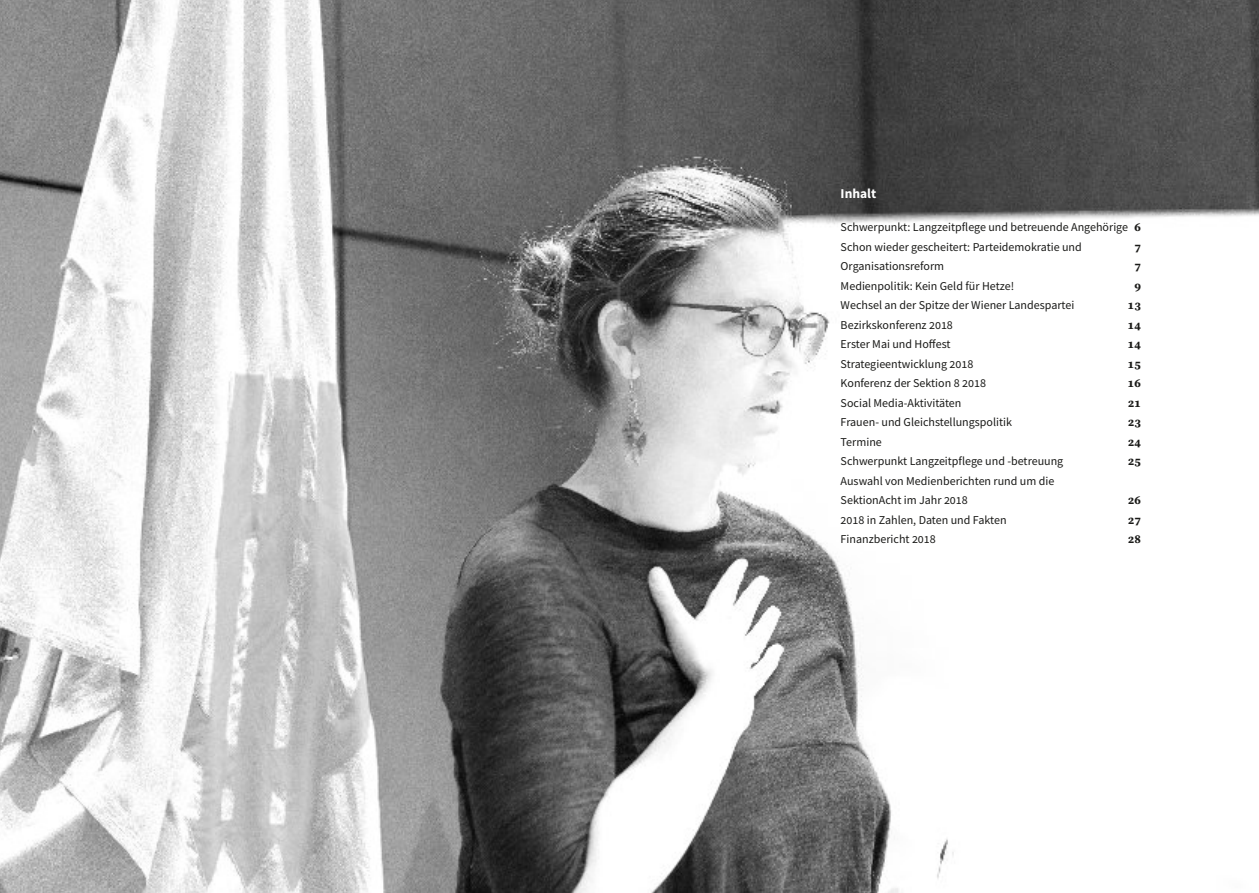
<style>
.page{position:relative;width:1259px;height:893px;background:#fff}
.page>*{position:absolute;margin:0;border:0;box-sizing:border-box;transform-origin:0 0}
.t1{font:700 13.5px "Source Sans Pro";color:#fff}
.t2{font:12px/19.5px "Source Sans Pro";color:#1a1a18}
.t3{font:700 12px "Source Serif Pro";color:#1a1a18}
.s1{font-family:"Source Serif Pro";font-weight:700}
</style>
<div class="page">
<img style="left:0;top:0;width:1259px;height:893px">
<p class="t1" style="left:840px;top:188px;width:37px">Inhalt</p>
<p class="t2" style="left:840px;top:218px;width:302px">Schwerpunkt: Langzeitpflege und betreuende Angehörige <span class="s1">6<br></span>Schon wieder gescheitert: Parteidemokratie und</p>
<p class="t3" style="left:1134px;top:242px;width:8px">7</p>
<p class="t2" style="left:840px;top:257px;width:105px">Organisationsreform</p>
<p class="t3" style="left:1134px;top:261px;width:8px">7</p>
<p class="t2" style="left:840px;top:277px;width:175px">Medienpolitik: Kein Geld für Hetze!</p>
<p class="t3" style="left:1134px;top:281px;width:8px">9</p>
<p class="t2" style="left:840px;top:296px;width:235px">Wechsel an der Spitze der Wiener Landespartei</p>
<p class="t3" style="left:1128px;top:300px;width:15px">13</p>
<p class="t2" style="left:840px;top:316px;width:114px">Bezirkskonferenz 2018</p>
<p class="t3" style="left:1128px;top:320px;width:15px">14</p>
<p class="t2" style="left:840px;top:335px;width:111px">Erster Mai und Hoffest</p>
<p class="t3" style="left:1128px;top:339px;width:15px">14</p>
<p class="t2" style="left:840px;top:355px;width:134px">Strategieentwicklung 2018</p>
<p class="t3" style="left:1128px;top:359px;width:15px">15</p>
<p class="t2" style="left:840px;top:374px;width:147px">Konferenz der Sektion 8 2018</p>
<p class="t3" style="left:1128px;top:378px;width:15px">16</p>
<p class="t2" style="left:840px;top:394px;width:122px">Social Media-Aktivitäten</p>
<p class="t3" style="left:1128px;top:398px;width:15px">21</p>
<p class="t2" style="left:840px;top:413px;width:173px">Frauen- und Gleichstellungspolitik</p>
<p class="t3" style="left:1128px;top:417px;width:15px">23</p>
<p class="t2" style="left:840px;top:433px;width:43px">Termine</p>
<p class="t3" style="left:1128px;top:437px;width:15px">24</p>
<p class="t2" style="left:840px;top:452px;width:224px">Schwerpunkt Langzeitpflege und -betreuung</p>
<p class="t3" style="left:1128px;top:456px;width:15px">25</p>
<p class="t2" style="left:840px;top:472px;width:215px">Auswahl von Medienberichten rund um die<br>SektionAcht im Jahr 2018</p>
<p class="t3" style="left:1128px;top:495px;width:15px">26</p>
<p class="t2" style="left:840px;top:511px;width:167px">2018 in Zahlen, Daten und Fakten</p>
<p class="t3" style="left:1128px;top:515px;width:15px">27</p>
<p class="t2" style="left:840px;top:530px;width:97px">Finanzbericht 2018</p>
<p class="t3" style="left:1128px;top:534px;width:15px">28</p>
</div>
